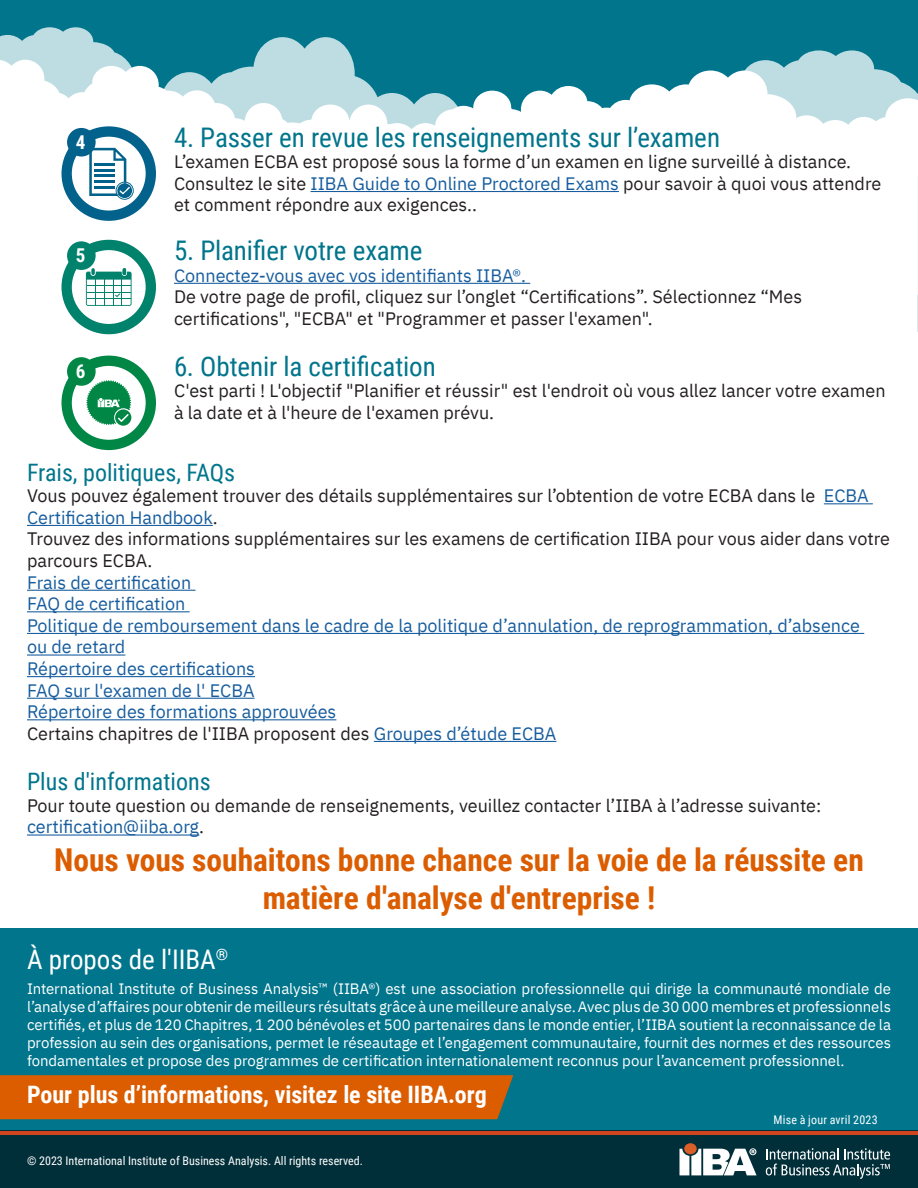
<style>
.page{position:relative;width:918px;height:1188px;background:#fff}
.page>*{position:absolute;margin:0;border:0;box-sizing:border-box;transform-origin:0 0}
.t1{font:700 31.5px/37.8px "Roboto Condensed";color:#db5d00;text-align:center}
.Heading_3{font:27px "Roboto Condensed";letter-spacing:-.005em;color:#00758c}
.Body_Copy{font:27px "Roboto Condensed";letter-spacing:-.005em;color:#00758c}
.Heading_2{font:27px "Roboto Condensed";color:#fff}
.t2{font:700 24px "Roboto Condensed";color:#fff}
.Heading_2-2{font:24px "Roboto Condensed";color:#00758c}
.t3{font:700 19.05px "Roboto Condensed";color:#fff}
.Body_Copy-2{font:18px/21.6px "IBM Plex Sans";color:#231f20}
.Body_Copy-3{font:18px/21.6px "IBM Plex Sans";color:#175d9e}
.Heading_2-3{font:18px/21.6px "IBM Plex Sans";color:#231f20}
.Body_Copy-4{font:15px/18px "IBM Plex Sans";letter-spacing:-.005em;color:#fff;text-align:justify}
.Paragraph_Heading{font:12px "Roboto Condensed";color:#fff}
.s1{color:#175d9e}
</style>
<div class="page">
<div style="left:0;top:0;width:918px;height:331px;background:#00758c"></div>
<svg style="left:0;top:27px;width:353px;height:33px"></svg>
<svg style="left:798px;top:50px;width:74px;height:10px"></svg>
<svg style="left:0;top:60px;width:867px;height:382px;fill:#fff"></svg>
<svg style="left:867px;top:60px;width:51px;height:272px;background:#e8f3f5"></svg>
<svg style="left:611px;top:71px;width:185px;height:92px;background:#e2eff2"></svg>
<div style="left:0;top:929px;width:918px;height:259px;background:#00758c"></div>
<svg style="left:67px;top:245px;width:84px;height:84px;background:#d3e9e5"></svg>
<div style="left:62px;top:240px;width:94px;height:94px;border:10px solid #00826d;border-radius:50%"></div>
<div style="left:67px;top:241px;width:29px;height:29px;background:#00826d;border-radius:50%"></div>
<svg style="left:86px;top:268px;width:46px;height:38px;background:#9bcec5"></svg>
<svg style="left:67px;top:361px;width:84px;height:84px"></svg>
<div style="left:62px;top:356px;width:94px;height:94px;border:10px solid #008745;border-radius:50%"></div>
<div style="left:67px;top:357px;width:29px;height:29px;background:#008745;border-radius:50%"></div>
<svg style="left:86px;top:380px;width:45px;height:46px"></svg>
<hr style="left:824px;top:503px;width:49px;height:1px;background:#175d9e">
<hr style="left:27px;top:525px;width:186px;height:1px;background:#175d9e">
<hr style="left:27px;top:590px;width:168px;height:1px;background:#175d9e">
<hr style="left:27px;top:611px;width:163px;height:1px;background:#175d9e">
<hr style="left:27px;top:633px;width:837px;height:1px;background:#175d9e">
<hr style="left:27px;top:654px;width:98px;height:2px;background:#175d9e">
<hr style="left:27px;top:676px;width:228px;height:1px;background:#175d9e">
<hr style="left:27px;top:698px;width:228px;height:1px;background:#175d9e">
<hr style="left:27px;top:719px;width:309px;height:1px;background:#175d9e">
<hr style="left:374px;top:741px;width:182px;height:1px;background:#175d9e">
<hr style="left:27px;top:834px;width:172px;height:2px;background:#175d9e">
<div style="left:0;top:1075px;width:513px;height:44px;background:#db5d00"></div>
<hr style="left:174px;top:283px;width:356px;height:1px;background:#175d9e">
<svg style="left:67px;top:132px;width:84px;height:84px;background:#c6dbe5"></svg>
<div style="left:62px;top:126px;width:94px;height:95px;border:10px solid #03628c;border-radius:50%"></div>
<div style="left:67px;top:128px;width:29px;height:29px;background:#03628c;border-radius:50%"></div>
<svg style="left:89px;top:148px;width:45px;height:52px;background:#9ec2d2"></svg>
<hr style="left:311px;top:191px;width:308px;height:1px;background:#175d9e">
<div style="left:0;top:1131px;width:918px;height:57px;background:#002e39"></div>
<hr style="left:0;top:1131px;width:918px;height:3px;background:#cf4520">
<svg style="left:766px;top:1148px;width:124px;height:31px"></svg>
<div style="left:684px;top:1143px;width:13px;height:11px;background:#d95e27;border-radius:50%"></div>
<svg style="left:680px;top:1148px;width:77px;height:27px"></svg>
<p class="t3" style="left:76px;top:128px;width:11px">4</p>
<p class="Heading_3" style="left:174px;top:118px;width:548px">4. Passer en revue les renseignements sur l’examen</p>
<p class="Body_Copy-2" style="left:174px;top:150px;width:709px">L’examen ECBA est proposé sous la forme d’un examen en ligne surveillé à distance.<br>Consultez le site <span class="s1">IIBA Guide to Online Proctored Exams</span> pour savoir à quoi vous attendre et comment répondre aux exigences..</p>
<p class="t3" style="left:76px;top:242px;width:11px">5</p>
<p class="t3" style="left:76px;top:358px;width:11px">6</p>
<p class="Body_Copy" style="left:174px;top:232px;width:250px">5. Planifier votre exame</p>
<p class="Body_Copy-3" style="left:174px;top:263px;width:354px">Connectez-vous avec vos identifiants IIBA®.</p>
<p class="Body_Copy-2" style="left:174px;top:285px;width:630px">De votre page de profil, cliquez sur l’onglet “Certifications”. Sélectionnez “Mes certifications", "ECBA" et "Programmer et passer l'examen".</p>
<p class="Heading_3" style="left:174px;top:347px;width:263px">6. Obtenir la certification</p>
<p class="Body_Copy-2" style="left:174px;top:379px;width:713px">C'est parti ! L'objectif "Planifier et réussir" est l'endroit où vous allez lancer votre examen à la date et à l'heure de l'examen prévu.</p>
<p class="Heading_2-2" style="left:27px;top:455px;width:210px">Frais, politiques, FAQs</p>
<p class="Heading_2-3" style="left:27px;top:483px;width:843px">Vous pouvez également trouver des détails supplémentaires sur l’obtention de votre ECBA dans le <span class="s1">ECBA<br>Certification Handbook</span>.</p>
<p class="Body_Copy-2" style="left:27px;top:527px;width:865px">Trouvez des informations supplémentaires sur les examens de certification IIBA pour vous aider dans votre parcours ECBA.</p>
<p class="Body_Copy-3" style="left:27px;top:570px;width:166px">Frais de certification</p>
<p class="Body_Copy-3" style="left:27px;top:591px;width:160px">FAQ de certification</p>
<p class="Body_Copy-3" style="left:27px;top:613px;width:835px">Politique de remboursement dans le cadre de la politique d’annulation, de reprogrammation, d’absence ou de retard</p>
<p class="Body_Copy-3" style="left:27px;top:656px;width:230px">Répertoire des certifications</p>
<p class="Body_Copy-3" style="left:27px;top:678px;width:229px">FAQ sur l'examen de l' ECBA</p>
<p class="Body_Copy-3" style="left:27px;top:699px;width:311px">Répertoire des formations approuvées</p>
<p class="Body_Copy-2" style="left:27px;top:721px;width:531px">Certains chapitres de l'IIBA proposent des <span class="s1">Groupes d’étude ECBA</span></p>
<p class="Heading_2-2" style="left:27px;top:765px;width:185px">Plus d'informations</p>
<p class="Body_Copy-2" style="left:27px;top:793px;width:796px">Pour toute question ou demande de renseignements, veuillez contacter l’IIBA à l’adresse suivante: <span class="s1">certification@iiba.org</span>.</p>
<p class="t1" style="left:54px;top:840px;width:811px">Nous vous souhaitons bonne chance sur la voie de la réussite en matière d'analyse d'entreprise !</p>
<p class="Heading_2" style="left:27px;top:941px;width:203px">À propos de l'IIBA<sup>®</sup></p>
<p class="Body_Copy-4" style="left:27px;top:979px;width:866px">International Institute of Business Analysis™ (IIBA®) est une association professionnelle qui dirige la communauté mondiale de l’analyse d’affaires pour obtenir de meilleurs résultats grâce à une meilleure analyse. Avec plus de 30 000 membres et professionnels certifiés, et plus de 120 Chapitres, 1 200 bénévoles et 500 partenaires dans le monde entier, l’IIBA soutient la reconnaissance de la profession au sein des organisations, permet le réseautage et l’engagement communautaire, fournit des normes et des ressources fondamentales et propose des programmes de certification internationalement reconnus pour l’avancement professionnel.</p>
<p class="t2" style="left:27px;top:1078px;width:461px">Pour plus d’informations, visitez le site IIBA.org</p>
<p class="Paragraph_Heading" style="left:27px;top:1152px;width:337px">© 2023 International Institute of Business Analysis. All rights reserved.</p>
<p class="Paragraph_Heading" style="left:774px;top:1111px;width:106px">Mise à jour avril 2023</p>
</div>
